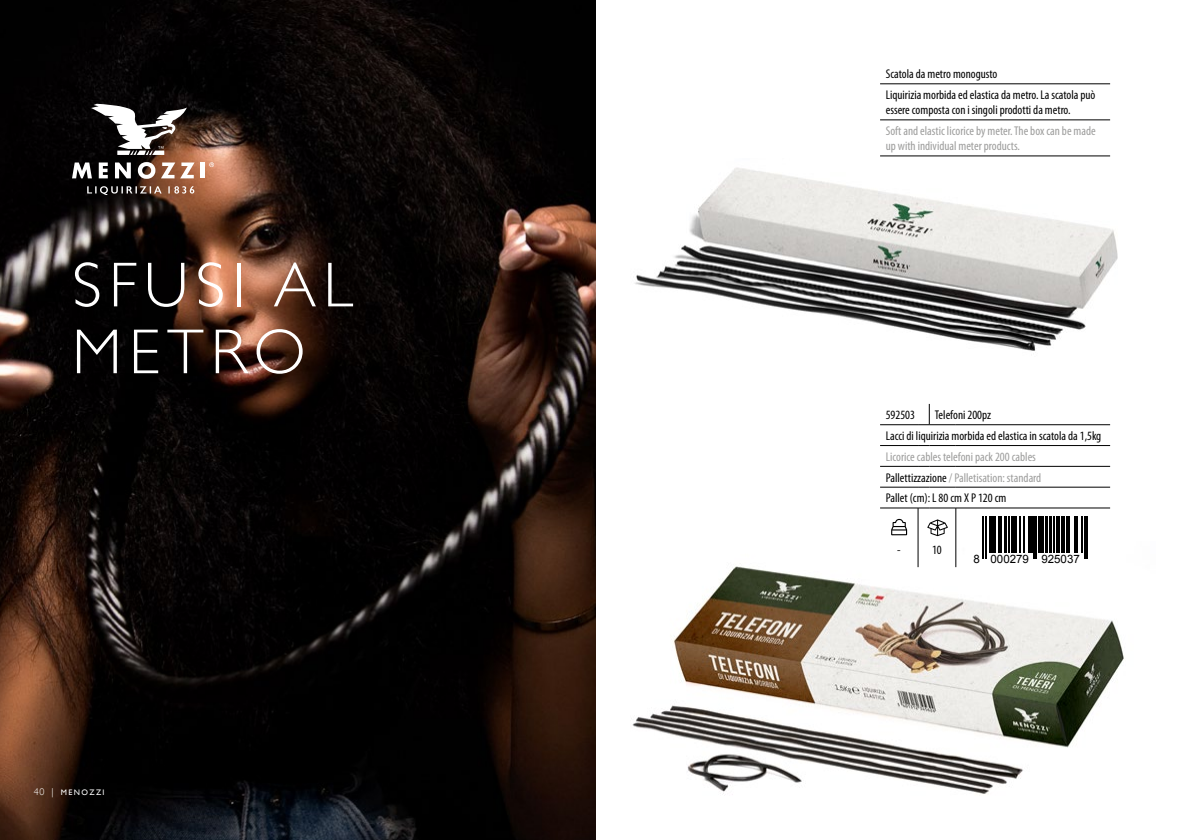
<style>
.page{position:relative;width:1191px;height:840px;background:#fff}
.page>*{position:absolute;margin:0;border:0;box-sizing:border-box;transform-origin:0 0}
.t1{font:300 63.8px/66.8px "Gill Sans";letter-spacing:.11em;color:#fff}
.t2{font:condensed 12.6px/20.8px "Myriad Pro";color:#000}
.t3{font:condensed 12.6px/20.8px "Myriad Pro";color:#9d9d9c}
.t4{font:11.6px "Arial";color:#000}
.t5{font:8px "Gill Sans";letter-spacing:.175em;color:#fff}
.s1{font-weight:300;font-size:10px}
.s2{color:#000}
</style>
<div class="page">
<img style="left:0;top:0;width:595px;height:839px">
<img style="left:632px;top:540px;width:492px;height:255px">
<img style="left:635px;top:167px;width:483px;height:184px">
<svg style="left:72px;top:162px;width:20px;height:16px"></svg>
<svg style="left:99px;top:162px;width:9px;height:16px"></svg>
<svg style="left:115px;top:162px;width:16px;height:16px"></svg>
<svg style="left:138px;top:162px;width:17px;height:17px"></svg>
<svg style="left:161px;top:162px;width:34px;height:16px"></svg>
<hr style="left:201px;top:162px;width:4px;height:16px;background:#fff">
<svg style="left:209px;top:162px;width:5px;height:5px"></svg>
<svg style="left:91px;top:104px;width:96px;height:51px"></svg>
<svg style="left:87px;top:186px;width:107px;height:9px"></svg>
<hr style="left:880px;top:424px;width:38px;height:1px;background:#000">
<svg style="left:918px;top:403px;width:37px;height:22px"></svg>
<hr style="left:955px;top:424px;width:155px;height:1px;background:#000">
<hr style="left:880px;top:445px;width:38px;height:1px;background:#000">
<svg style="left:918px;top:445px;width:37px;height:1px"></svg>
<hr style="left:955px;top:445px;width:155px;height:1px;background:#000">
<hr style="left:880px;top:465px;width:38px;height:1px;background:#000">
<svg style="left:918px;top:465px;width:37px;height:1px"></svg>
<hr style="left:955px;top:465px;width:155px;height:1px;background:#000">
<hr style="left:880px;top:486px;width:38px;height:1px;background:#000">
<svg style="left:918px;top:486px;width:37px;height:1px"></svg>
<hr style="left:955px;top:486px;width:155px;height:1px;background:#000">
<hr style="left:880px;top:507px;width:38px;height:1px;background:#000">
<hr style="left:917px;top:508px;width:1px;height:59px;background:#000">
<svg style="left:918px;top:507px;width:37px;height:1px"></svg>
<hr style="left:955px;top:507px;width:155px;height:1px;background:#000">
<hr style="left:955px;top:508px;width:1px;height:59px;background:#000">
<svg style="left:891px;top:518px;width:16px;height:17px"></svg>
<svg style="left:927px;top:519px;width:21px;height:17px"></svg>
<svg style="left:970px;top:516px;width:125px;height:49px"></svg>
<hr style="left:982px;top:515px;width:1px;height:43px;background:#000">
<hr style="left:985px;top:515px;width:1px;height:43px;background:#000">
<hr style="left:989px;top:515px;width:2px;height:37px;background:#000">
<hr style="left:992px;top:515px;width:1px;height:37px;background:#000">
<hr style="left:995px;top:515px;width:1px;height:37px;background:#000">
<hr style="left:998px;top:515px;width:3px;height:37px;background:#000">
<hr style="left:1004px;top:515px;width:3px;height:37px;background:#000">
<hr style="left:1008px;top:515px;width:1px;height:37px;background:#000">
<hr style="left:1011px;top:515px;width:2px;height:37px;background:#000">
<hr style="left:1014px;top:515px;width:3px;height:37px;background:#000">
<hr style="left:1019px;top:515px;width:1px;height:37px;background:#000">
<hr style="left:1023px;top:515px;width:1px;height:37px;background:#000">
<hr style="left:1028px;top:515px;width:1px;height:37px;background:#000">
<hr style="left:1030px;top:515px;width:2px;height:37px;background:#000">
<hr style="left:1033px;top:515px;width:1px;height:43px;background:#000">
<hr style="left:1035px;top:515px;width:1px;height:43px;background:#000">
<hr style="left:1038px;top:515px;width:3px;height:37px;background:#000">
<hr style="left:1042px;top:515px;width:1px;height:37px;background:#000">
<hr style="left:1045px;top:515px;width:3px;height:37px;background:#000">
<hr style="left:1049px;top:515px;width:2px;height:37px;background:#000">
<hr style="left:1053px;top:515px;width:1px;height:37px;background:#000">
<hr style="left:1056px;top:515px;width:4px;height:37px;background:#000">
<hr style="left:1061px;top:515px;width:3px;height:37px;background:#000">
<hr style="left:1066px;top:515px;width:1px;height:37px;background:#000">
<hr style="left:1068px;top:515px;width:2px;height:37px;background:#000">
<hr style="left:1074px;top:515px;width:1px;height:37px;background:#000">
<hr style="left:1076px;top:515px;width:1px;height:37px;background:#000">
<hr style="left:1081px;top:515px;width:1px;height:37px;background:#000">
<hr style="left:1084px;top:515px;width:1px;height:43px;background:#000">
<hr style="left:1086px;top:515px;width:1px;height:43px;background:#000">
<hr style="left:880px;top:83px;width:230px;height:1px;background:#000">
<hr style="left:880px;top:119px;width:230px;height:1px;background:#000">
<hr style="left:880px;top:155px;width:230px;height:1px;background:#000">
<h1 class="t1" style="left:72px;top:249px;width:282px">SFUSI AL<br>METRO</h1>
<p class="t5" style="left:34px;top:786px;width:72px"><span class="s1">40 |</span> MENOZZI</p>
<p class="t2" style="left:885px;top:63px;width:211px">Scatola da metro monogusto<br>Liquirizia morbida ed elastica da metro. La scatola può</p>
<p class="t2" style="left:885px;top:99px;width:186px">essere composta con i singoli prodotti da metro.</p>
<p class="t3" style="left:885px;top:123px;width:211px;line-height:15.2px">Soft and elastic licorice by meter. The box can be made up with individual meter products.</p>
<p class="t2" style="left:885px;top:404px;width:217px;text-indent:49px">Telefoni 200pz<br>Lacci di liquirizia morbida ed elastica in scatola da 1,5kg</p>
<p class="t3" style="left:885px;top:445px;width:157px">Licorice cables telefoni pack 200 cables<br><span class="s2">Pallettizzazione</span> / Palletisation: standard<br><span class="s2">Pallet (cm): L 80 cm X P 120 cm</span></p>
<p class="t2" style="left:885px;top:404px;width:31px">592503</p>
<p class="t2" style="left:897px;top:539px;width:5px">-</p>
<p class="t2" style="left:932px;top:539px;width:11px">10</p>
<p class="t4" style="left:973px;top:551px;width:108px">8 000279 925037</p>
</div>
